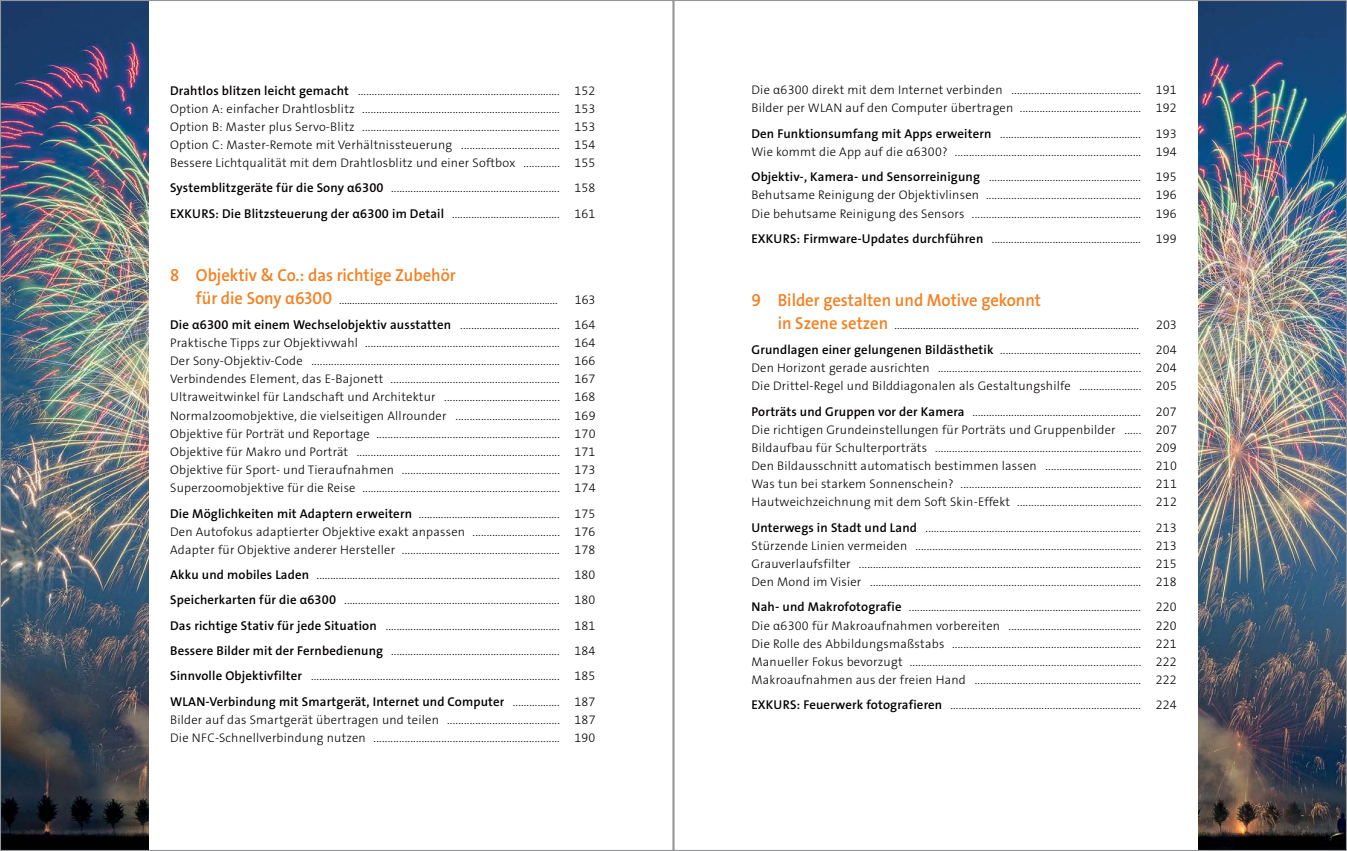
<style>
.page{position:relative;width:1347px;height:851px;background:#fff}
.page>*{position:absolute;margin:0;border:0;box-sizing:border-box;transform-origin:0 0}
.t1{font:600 17.5px "The Sans Os F";color:#f58021;scale:.95 1}
.t2{font:600 12.75px "The Sans Os F";letter-spacing:.015em;color:#040000}
.t3{font:300 12.5px/18.1px "The Sans Os F";letter-spacing:.02em;color:#040000;text-align:justify}
.s1{font-weight:600;font-size:12.75px}
.s2{font-family:"The Sans LP6 Se Bld";font-weight:400;font-size:12.75px}
.s3{font-weight:600;font-size:17.5px;color:#f58021}
.s4{font-family:"The Sans LP6 Se Bld";font-weight:400;font-size:17.5px;color:#f58021}
.s5{font-family:"The Sans LP6 Se Bld";font-weight:400}
.s6{font-weight:300;font-size:12.5px}
.s7{font-family:"The Sans LP3 Lig";font-weight:400}
</style>
<div class="page">
<img style="left:0;top:0;width:673px;height:850px">
<img style="left:673px;top:0;width:673px;height:850px">
<p class="t3" style="left:170px;top:82px;width:427px"><span class="s1">Drahtlos blitzen leicht gemacht</span> ......................................................................... 152<br>Option A: einfacher Drahtlosblitz ...................................................................... 153<br>Option B: Master plus Servo-Blitz ...................................................................... 153<br>Option C: Master-Remote mit Verhältnissteuerung ................................... 154<br>Bessere Lichtqualität mit dem Drahtlosblitz und einer Softbox ............. 155</p>
<p class="t3" style="left:170px;top:176px;width:427px;line-height:25.4px"><span class="s1">Systemblitzgeräte für die Sony</span> <span class="s2">α</span><span class="s1">6300</span> ............................................................. 158<br><span class="s1">EXKURS: Die Blitzsteuerung der</span> <span class="s2">α</span><span class="s1">6300 im Detail</span> ....................................... 161</p>
<h1 class="t1" style="left:170px;top:268px;width:302px">8 Objektiv &amp; Co.: das richtige Zubehör</h1>
<p class="t3" style="left:196px;top:291px;width:363px"><span class="s3">für die Sony</span> <span class="s4">α</span><span class="s3">6300</span> ....................................................................................</p>
<p class="t3" style="left:575px;top:291px;width:22px">163</p>
<p class="t2" style="left:170px;top:319px;width:427px">Die <span class="s5">α</span>6300 mit einem Wechselobjektiv ausstatten <span class="s6">.................................... 164</span></p>
<p class="t3" style="left:170px;top:334px;width:427px">Praktische Tipps zur Objektivwahl ..................................................................... 164<br>Der Sony-Objektiv-Code ........................................................................................ 166<br>Verbindendes Element, das E-Bajonett ............................................................ 167<br>Ultraweitwinkel für Landschaft und Architektur ......................................... 168<br>Normalzoomobjektive, die vielseitigen Allrounder ..................................... 169<br>Objektive für Porträt und Reportage ................................................................. 170<br>Objektive für Makro und Porträt ........................................................................ 171<br>Objektive für Sport- und Tieraufnahmen ........................................................ 173<br>Superzoomobjektive für die Reise ...................................................................... 174</p>
<p class="t3" style="left:170px;top:505px;width:427px"><span class="s1">Die Möglichkeiten mit Adaptern erweitern</span> ................................................... 175<br>Den Autofokus adaptierter Objektive exakt anpassen ............................... 176<br>Adapter für Objektive anderer Hersteller ........................................................ 178</p>
<p class="t3" style="left:170px;top:563px;width:427px;line-height:25.4px"><span class="s1">Akku und mobiles Laden</span> ........................................................................................ 180<br><span class="s1">Speicherkarten für die</span> <span class="s2">α</span><span class="s1">6300</span> .............................................................................. 180<br><span class="s1">Das richtige Stativ für jede Situation</span> ............................................................... 181<br><span class="s1">Bessere Bilder mit der Fernbedienung</span> ............................................................. 184<br><span class="s1">Sinnvolle Objektivfilter</span> .......................................................................................... 185</p>
<p class="t2" style="left:170px;top:696px;width:427px">WLAN-Verbindung mit Smartgerät, Internet und Computer <span class="s6">................. 187</span></p>
<p class="t3" style="left:170px;top:711px;width:427px">Bilder auf das Smartgerät übertragen und teilen ........................................ 187<br>Die NFC-Schnellverbindung nutzen .................................................................. 190</p>
<p class="t3" style="left:751px;top:82px;width:427px">Die <span class="s7">α</span>6300 direkt mit dem Internet verbinden .............................................. 191<br>Bilder per WLAN auf den Computer übertragen ........................................... 192</p>
<p class="t3" style="left:751px;top:125px;width:427px"><span class="s1">Den Funktionsumfang mit Apps erweitern</span> ................................................... 193<br>Wie kommt die App auf die <span class="s7">α</span>6300? .................................................................. 194</p>
<p class="t3" style="left:751px;top:169px;width:427px"><span class="s1">Objektiv-, Kamera- und Sensorreinigung</span> ....................................................... 195<br>Behutsame Reinigung der Objektivlinsen ....................................................... 196<br>Die behutsame Reinigung des Sensors ............................................................ 196</p>
<p class="t3" style="left:751px;top:230px;width:427px"><span class="s1">EXKURS: Firmware-Updates durchführen</span> ...................................................... 199</p>
<h1 class="t1" style="left:751px;top:293px;width:306px">9 Bilder gestalten und Motive gekonnt</h1>
<p class="t3" style="left:777px;top:316px;width:363px"><span class="s3">in Szene setzen</span> ..............................................................................................</p>
<p class="t3" style="left:751px;top:313px;width:427px;line-height:25.4px;text-align:right">203<br><span class="s1">Grundlagen einer gelungenen Bildästhetik</span> ................................................... 204</p>
<p class="t3" style="left:751px;top:360px;width:427px">Den Horizont gerade ausrichten ........................................................................ 204<br>Die Drittel-Regel und Bilddiagonalen als Gestaltungshilfe ...................... 205</p>
<p class="t3" style="left:751px;top:403px;width:427px"><span class="s1">Porträts und Gruppen vor der Kamera</span> ............................................................. 207<br>Die richtigen Grundeinstellungen für Porträts und Gruppenbilder ...... 207<br>Bildaufbau für Schulterporträts ......................................................................... 209<br>Den Bildausschnitt automatisch bestimmen lassen .................................. 210<br>Was tun bei starkem Sonnenschein? ................................................................ 211<br>Hautweichzeichnung mit dem Soft Skin-Effekt ............................................ 212</p>
<p class="t3" style="left:751px;top:519px;width:427px"><span class="s1">Unterwegs in Stadt und Land</span> .............................................................................. 213<br>Stürzende Linien vermeiden ................................................................................ 213<br>Grauverlaufsfilter .................................................................................................... 215<br>Den Mond im Visier ................................................................................................ 218</p>
<p class="t3" style="left:751px;top:599px;width:427px"><span class="s1">Nah- und Makrofotografie</span> .................................................................................... 220<br>Die <span class="s7">α</span>6300 für Makroaufnahmen vorbereiten ............................................... 220<br>Die Rolle des Abbildungsmaßstabs ................................................................... 221<br>Manueller Fokus bevorzugt .................................................................................. 222<br>Makroaufnahmen aus der freien Hand ........................................................... 222</p>
<p class="t3" style="left:751px;top:696px;width:427px"><span class="s1">EXKURS: Feuerwerk fotografieren</span> ..................................................................... 224</p>
</div>
